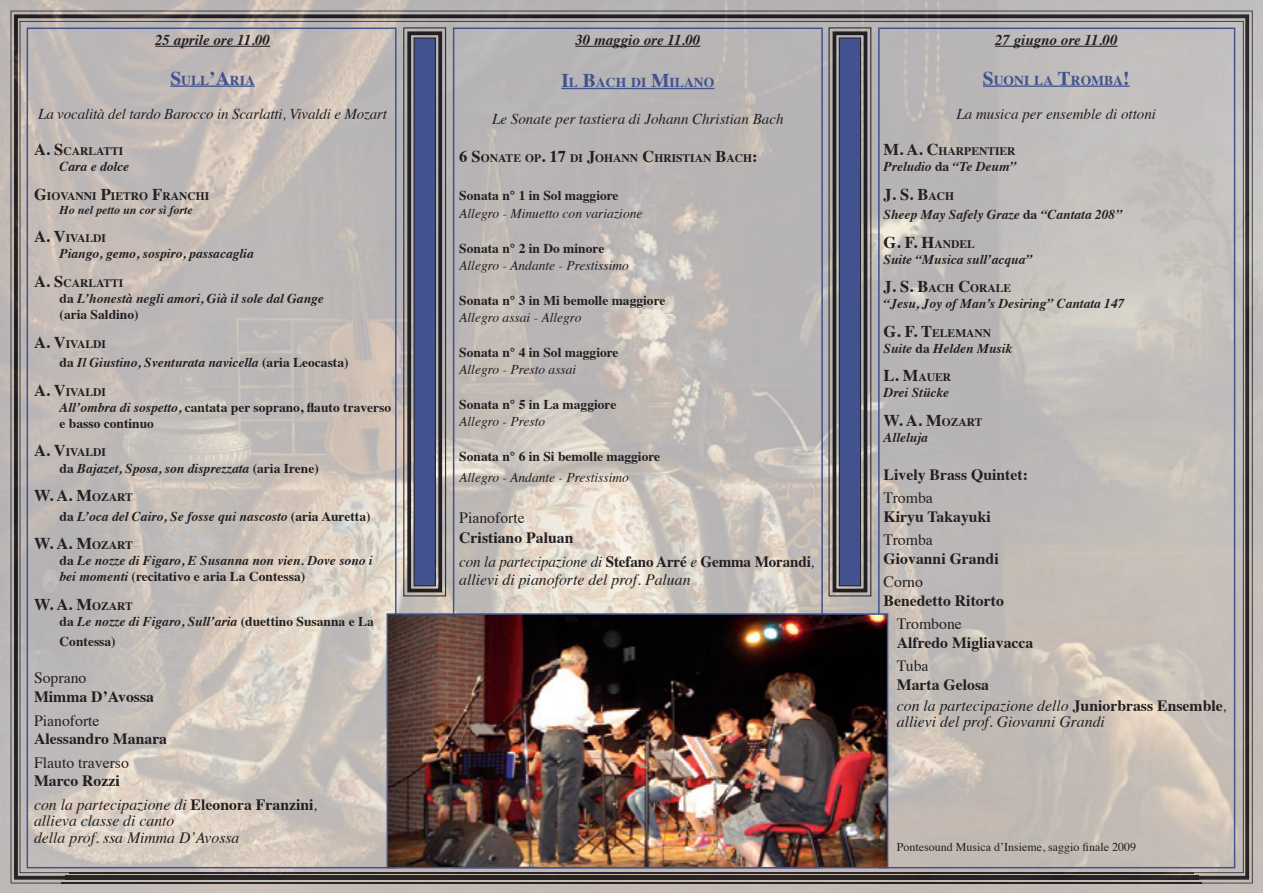
<style>
.page{position:relative;width:1263px;height:893px;background:#fff}
.page>*{position:absolute;margin:0;border:0;box-sizing:border-box;transform-origin:0 0}
.t1{font:700 16.5px "Times";color:#231f20}
.t2{font:700 15.75px/23.1px "Times";color:#231f20}
.t3{font:italic 15.75px/16.5px "Times";color:#231f20}
.t4{font:15.75px "Times";color:#231f20}
.t5{font:italic 15px "Times";color:#231f20}
.t6{font:italic 700 15px "Times";color:#231f20}
.t7{font:700 13.65px "Times";color:#41528e}
.t8{font:italic 700 13.5px/16.2px "Times";color:#231f20}
.t9{font:700 13.5px/16.2px "Times";color:#231f20}
.t10{font:italic 13.5px "Times";color:#231f20}
.t11{font:12px "Times";color:#231f20}
.t12{font:italic 700 12px "Times";color:#231f20}
.t13{font:700 11.55px "Times";color:#231f20}
.s1{font-size:19.5px}
.s2{font-size:16.5px}
.s3{font-style:normal}
.s4{font-style:italic}
.s5{font-size:11.55px}
.s6{font-weight:400;font-style:italic}
</style>
<div class="page">
<img style="left:0;top:0;width:1263px;height:893px">
<img style="left:66px;top:65px;width:1131px;height:9px">
<img style="left:66px;top:73px;width:5px;height:800px">
<img style="left:1192px;top:73px;width:5px;height:800px">
<img style="left:70px;top:872px;width:1123px;height:1px">
<img style="left:62px;top:62px;width:1138px;height:3px">
<img style="left:62px;top:65px;width:4px;height:814px">
<img style="left:1197px;top:65px;width:3px;height:814px">
<hr style="left:65px;top:876px;width:1133px;height:3px;background:#2a2422">
<img style="left:11px;top:11px;width:1241px;height:51px">
<img style="left:11px;top:61px;width:51px;height:822px">
<img style="left:1200px;top:61px;width:52px;height:822px">
<img style="left:62px;top:883px;width:1139px;height:1px">
<div style="left:27px;top:28px;width:369px;height:840px;border:2px solid #41528e"></div>
<div style="left:414px;top:38px;width:21px;height:548px;background:#41528e"></div>
<div style="left:414px;top:38px;width:22px;height:548px;border:1px solid #231f20"></div>
<div style="left:407px;top:31px;width:35px;height:561px;border:4px solid #231f20"></div>
<div style="left:403px;top:28px;width:43px;height:568px;border:1px solid #231f20"></div>
<div style="left:839px;top:38px;width:21px;height:548px;background:#41528e"></div>
<div style="left:839px;top:38px;width:22px;height:548px;border:1px solid #231f20"></div>
<div style="left:832px;top:31px;width:35px;height:561px;border:4px solid #231f20"></div>
<div style="left:829px;top:28px;width:42px;height:568px;border:1px solid #231f20"></div>
<div style="left:878px;top:28px;width:357px;height:840px;border:2px solid #41528e"></div>
<img style="left:389px;top:616px;width:496px;height:249px">
<div style="left:386px;top:613px;width:502px;height:255px;border:2px solid #41528e"></div>
<hr style="left:155px;top:46px;width:115px;height:1px;background:#231f20">
<hr style="left:170px;top:85px;width:85px;height:2px;background:#41528e">
<hr style="left:575px;top:46px;width:125px;height:1px;background:#231f20">
<hr style="left:561px;top:88px;width:153px;height:1px;background:#41528e">
<hr style="left:995px;top:46px;width:122px;height:1px;background:#231f20">
<hr style="left:983px;top:85px;width:147px;height:2px;background:#41528e">
<p class="t6" style="left:155px;top:26px;width:117px">25 aprile ore 11.00</p>
<p class="t7" style="left:170px;top:67px;width:86px"><span class="s1">S</span>ULL<span class="s1">’A</span>RIA</p>
<p class="t5" style="left:38px;top:101px;width:350px">La vocalità del tardo Barocco in Scarlatti, Vivaldi e Mozart</p>
<p class="t13" style="left:34px;top:140px;width:91px"><span class="s2">A. S</span>CARLATTI</p>
<p class="t8" style="left:60px;top:157px;width:71px">Cara e dolce</p>
<p class="t13" style="left:34px;top:185px;width:177px"><span class="s2">G</span>IOVANNI <span class="s2">P</span>IETRO <span class="s2">F</span>RANCHI</p>
<p class="t12" style="left:60px;top:199px;width:135px">Ho nel petto un cor sì forte</p>
<p class="t13" style="left:34px;top:227px;width:74px"><span class="s2">A. V</span>IVALDI</p>
<p class="t8" style="left:60px;top:245px;width:196px">Piango, gemo, sospiro, passacaglia</p>
<p class="t13" style="left:34px;top:272px;width:91px"><span class="s2">A. S</span>CARLATTI</p>
<p class="t8" style="left:60px;top:289px;width:266px"><span class="s3">da</span> L’honestà negli amori, Già il sole dal Gange <span class="s3">(aria Saldino)</span></p>
<p class="t13" style="left:34px;top:333px;width:74px"><span class="s2">A. V</span>IVALDI</p>
<p class="t8" style="left:60px;top:353px;width:291px"><span class="s3">da</span> Il Giustino, Sventurata navicella <span class="s3">(aria Leocasta)</span></p>
<p class="t13" style="left:34px;top:381px;width:74px"><span class="s2">A. V</span>IVALDI</p>
<p class="t9" style="left:60px;top:398px;width:333px"><span class="s4">All’ombra di sospetto,</span> cantata per soprano, flauto traverso e basso continuo</p>
<p class="t13" style="left:34px;top:441px;width:74px"><span class="s2">A. V</span>IVALDI</p>
<p class="t8" style="left:60px;top:459px;width:261px"><span class="s3">da</span> Bajazet, Sposa, son disprezzata <span class="s3">(aria Irene)</span></p>
<p class="t1" style="left:34px;top:479px;width:100px">W. A. M<span class="s5">OZART</span></p>
<p class="t8" style="left:60px;top:507px;width:313px"><span class="s3">da</span> L’oca del Cairo, Se fosse qui nascosto <span class="s3">(aria Auretta)</span></p>
<p class="t1" style="left:34px;top:528px;width:100px">W. A. M<span class="s5">OZART</span></p>
<p class="t8" style="left:60px;top:551px;width:315px"><span class="s3">da</span> Le nozze di Figaro, E Susanna non vien. Dove sono i bei momenti <span class="s3">(recitativo e aria La Contessa)</span></p>
<p class="t1" style="left:34px;top:588px;width:100px">W. A. M<span class="s5">OZART</span></p>
<p class="t9" style="left:60px;top:610px;width:316px;line-height:19.8px">da <span class="s4">Le nozze di Figaro, Sull’aria</span> (duettino Susanna e La<br>Contessa)</p>
<p class="t4" style="left:34px;top:663px;width:54px">Soprano</p>
<p class="t2" style="left:34px;top:684px;width:121px">Mimma D’Avossa</p>
<p class="t4" style="left:34px;top:705px;width:67px">Pianoforte</p>
<p class="t2" style="left:34px;top:726px;width:135px">Alessandro Manara</p>
<p class="t4" style="left:34px;top:747px;width:96px">Flauto traverso</p>
<p class="t2" style="left:34px;top:768px;width:285px">Marco Rozzi<br><span class="s6">con la partecipazione di</span> Eleonora Franzini<span class="s6">,</span></p>
<p class="t3" style="left:34px;top:812px;width:207px">allieva classe di canto<br>della prof. ssa Mimma D’Avossa</p>
<p class="t6" style="left:575px;top:26px;width:127px">30 maggio ore 11.00</p>
<p class="t7" style="left:561px;top:70px;width:154px"><span class="s1">I</span>L <span class="s1">B</span>ACH DI <span class="s1">M</span>ILANO</p>
<p class="t5" style="left:492px;top:106px;width:293px">Le Sonate per tastiera di Johann Christian Bach</p>
<p class="t13" style="left:459px;top:147px;width:300px"><span class="s2">6 S</span>ONATE OP<span class="s2">. 17</span> DI <span class="s2">J</span>OHANN <span class="s2">C</span>HRISTIAN <span class="s2">B</span>ACH<span class="s2">:</span></p>
<p class="t9" style="left:459px;top:186px;width:161px">Sonata n° 1 in Sol maggiore</p>
<p class="t10" style="left:459px;top:202px;width:185px">Allegro - Minuetto con variazione</p>
<p class="t9" style="left:459px;top:238px;width:147px">Sonata n° 2 in Do minore</p>
<p class="t10" style="left:459px;top:254px;width:171px">Allegro - Andante - Prestissimo</p>
<p class="t9" style="left:459px;top:291px;width:208px">Sonata n° 3 in Mi bemolle maggiore</p>
<p class="t10" style="left:459px;top:306px;width:124px">Allegro assai - Allegro</p>
<p class="t9" style="left:459px;top:343px;width:161px">Sonata n° 4 in Sol maggiore</p>
<p class="t10" style="left:459px;top:358px;width:119px">Allegro - Presto assai</p>
<p class="t9" style="left:459px;top:395px;width:159px">Sonata n° 5 in La maggiore</p>
<p class="t10" style="left:459px;top:410px;width:87px">Allegro - Presto</p>
<p class="t9" style="left:459px;top:447px;width:202px">Sonata n° 6 in Si bemolle maggiore</p>
<p class="t10" style="left:459px;top:466px;width:171px">Allegro - Andante - Prestissimo</p>
<p class="t4" style="left:459px;top:503px;width:67px">Pianoforte</p>
<p class="t2" style="left:459px;top:524px;width:357px;line-height:24.3px">Cristiano Paluan<br><span class="s6">con la partecipazione di</span> Stefano Arré <span class="s6">e</span> Gemma Morandi<span class="s6">,</span></p>
<p class="t3" style="left:459px;top:571px;width:233px">allievi di pianoforte del prof. Paluan</p>
<p class="t6" style="left:995px;top:26px;width:124px">27 giugno ore 11.00</p>
<p class="t7" style="left:983px;top:67px;width:148px"><span class="s1">S</span>UONI LA <span class="s1">T</span>ROMBA<span class="s1">!</span></p>
<p class="t5" style="left:956px;top:101px;width:201px">La musica per ensemble di ottoni</p>
<p class="t13" style="left:884px;top:140px;width:134px"><span class="s2">M. A. C</span>HARPENTIER</p>
<p class="t8" style="left:884px;top:157px;width:134px">Preludio <span class="s3">da</span> “Te Deum”</p>
<p class="t1" style="left:884px;top:178px;width:72px">J. S. B<span class="s5">ACH</span></p>
<p class="t8" style="left:884px;top:206px;width:240px">Sheep May Safely Graze <span class="s3">da</span> “Cantata 208”</p>
<p class="t1" style="left:884px;top:226px;width:93px">G. F. H<span class="s5">ANDEL</span></p>
<p class="t8" style="left:884px;top:250px;width:150px">Suite “Musica sull’acqua”</p>
<p class="t13" style="left:884px;top:277px;width:129px"><span class="s2">J. S. B</span>ACH <span class="s2">C</span>ORALE</p>
<p class="t8" style="left:884px;top:295px;width:242px">“Jesu, Joy of Man’s Desiring” Cantata 147</p>
<p class="t13" style="left:884px;top:322px;width:109px"><span class="s2">G. F. T</span>ELEMANN</p>
<p class="t8" style="left:884px;top:339px;width:130px">Suite <span class="s3">da</span> Helden Musik</p>
<p class="t13" style="left:884px;top:366px;width:69px"><span class="s2">L. M</span>AUER</p>
<p class="t8" style="left:884px;top:384px;width:67px">Drei Stücke</p>
<p class="t1" style="left:884px;top:404px;width:100px">W. A. M<span class="s5">OZART</span></p>
<p class="t8" style="left:884px;top:428px;width:46px">Alleluja</p>
<p class="t2" style="left:884px;top:461px;width:146px">Lively Brass Quintet:</p>
<p class="t4" style="left:884px;top:483px;width:51px">Tromba</p>
<p class="t2" style="left:884px;top:503px;width:109px">Kiryu Takayuki</p>
<p class="t4" style="left:884px;top:525px;width:51px">Tromba</p>
<p class="t2" style="left:884px;top:545px;width:117px">Giovanni Grandi</p>
<p class="t4" style="left:884px;top:567px;width:41px">Corno</p>
<p class="t2" style="left:884px;top:587px;width:122px">Benedetto Ritorto</p>
<p class="t4" style="left:897px;top:609px;width:67px">Trombone</p>
<p class="t2" style="left:897px;top:629px;width:138px">Alfredo Migliavacca</p>
<p class="t4" style="left:897px;top:651px;width:33px">Tuba</p>
<p class="t2" style="left:897px;top:673px;width:331px;line-height:20.7px">Marta Gelosa<br><span class="s6">con la partecipazione dello</span> Juniorbrass Ensemble<span class="s6">,</span></p>
<p class="t3" style="left:897px;top:713px;width:210px">allievi del prof. Giovanni Grandi</p>
<p class="t11" style="left:897px;top:836px;width:241px">Pontesound Musica d’Insieme, saggio finale 2009</p>
</div>
